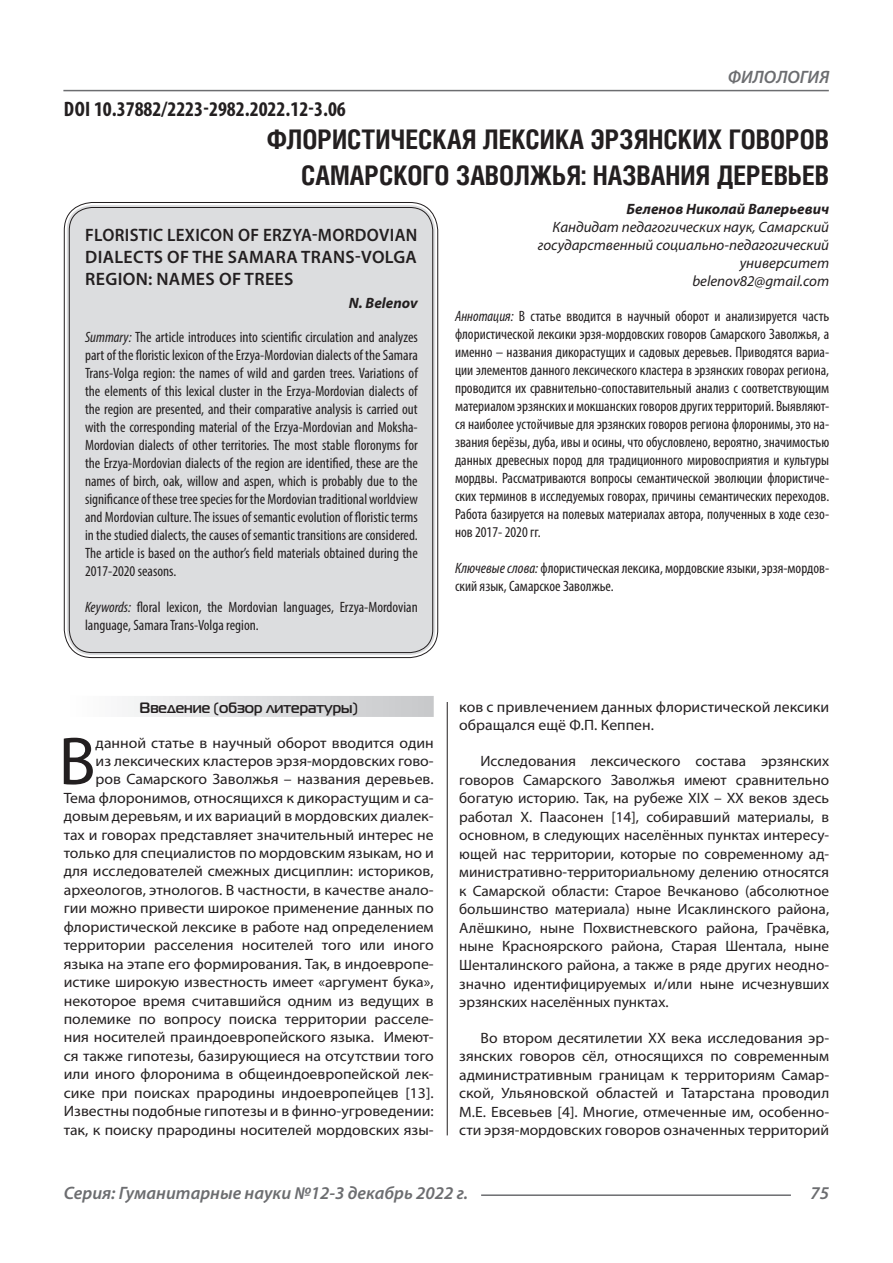
<style>
.page{position:relative;width:893px;height:1263px;background:#fff}
.page>*{position:absolute;margin:0;border:0;box-sizing:border-box;transform-origin:0 0}
.Статья_текст_первый{font:68.4px "Myriad Pro";color:#231f20}
.Статья_название{font:700 27px/36px "Helios Cond C";color:#231f20;text-align:right}
.ДОИ{font:700 condensed 21px "Myriad Pro";color:#231f20}
.Статья_название_англ{font:600 18px/21.6px "Myriad Pro";letter-spacing:.02em;color:#231f20;text-align:justify;scale:.95 1}
.t1{font:italic 600 18px "Myriad Pro";color:#6c6d70}
.Статья_текст_первый-2{font:15px/18.5px "Myriad Pro";color:#231f20;text-align:right;scale:1.05 1}
.Статья_аннотация_анг{font:condensed 15px/18px "Myriad Pro";color:#231f20;text-align:justify}
.Статья_аннотация_тек{font:condensed 15px/18px "Myriad Pro";color:#231f20;text-align:justify}
.Статья_текст{font:15px/18.6px "Myriad Pro";color:#231f20;text-align:justify}
.Статья_текст-2{font:15px/18.6px "Myriad Pro";color:#231f20;text-align:justify;scale:1.04 1}
.Статья_автор_инфо{font:italic 15px/18px "Myriad Pro";color:#231f20;text-align:right}
.Статья_подзаголовок{font:700 15px "Magistral C";color:#231f20}
.Статья_автор_фио_рус{font:italic 700 15px "Myriad Pro";color:#231f20}
.Статья_автор_англ{font:italic 700 15px "Myriad Pro";color:#231f20}
.s1{font-style:italic}
</style>
<div class="page">
<hr style="left:447px;top:128px;width:1px;height:1007px;background:#231f20">
<hr style="left:63px;top:90px;width:766px;height:1px;background:#6c6d70">
<hr style="left:481px;top:1194px;width:310px;height:2px;background:#6c6d70">
<div style="left:441px;top:126px;width:10px;height:576px;background:#fff"></div>
<div style="left:67px;top:205px;width:368px;height:450px;background:#dcdddf;border-radius:26px"></div>
<div style="left:64px;top:696px;width:370px;height:21px;background:linear-gradient(to right,#fefeff,#c6c8ca)"></div>
<p class="ДОИ" style="left:64px;top:96px;width:283px">DOI 10.37882/2223-2982.2022.12-3.06</p>
<p class="t1" style="left:728px;top:66px;width:103px">ФИЛОЛОГИЯ</p>
<p class="Статья_название" style="left:267px;top:121px;width:564px">ФЛОРИСТИЧЕСКАЯ ЛЕКСИКА ЭРЗЯНСКИХ ГОВОРОВ<br>САМАРСКОГО ЗАВОЛЖЬЯ: НАЗВАНИЯ ДЕРЕВЬЕВ</p>
<p class="Статья_автор_фио_рус" style="left:627px;top:199px;width:204px">Беленов Николай Валерьевич</p>
<p class="Статья_автор_инфо" style="left:538px;top:218px;width:293px">Кандидат педагогических наук, Самарский государственный социально-педагогический университет</p>
<p class="Статья_автор_инфо" style="left:692px;top:272px;width:138px">belenov82@gmail.com</p>
<p class="Статья_аннотация_тек" style="left:455px;top:306px;width:376px"><span class="s1">Аннотация:</span> В статье вводится в научный оборот и анализируется часть флористической лексики эрзя-мордовских говоров Самарского Заволжья, а именно – названия дикорастущих и садовых деревьев. Приводятся вариа&shy;ции элементов данного лексического кластера в эрзянских говорах региона, проводится их сравнительно-сопоставительный анализ с соответствующим материалом эрзянских и мокшанских говоров других территорий. Выявляют&shy;ся наиболее устойчивые для эрзянских говоров региона флоронимы, это на&shy;звания берёзы, дуба, ивы и осины, что обусловлено, вероятно, значимостью данных древесных пород для традиционного мировосприятия и культуры мордвы. Рассматриваются вопросы семантической эволюции флористиче&shy;ских терминов в исследуемых говорах, причины семантических переходов.<br>Работа базируется на полевых материалах автора, полученных в ходе сезо&shy;нов 2017- 2020 гг.</p>
<p class="Статья_аннотация_тек" style="left:455px;top:558px;width:376px"><span class="s1">Ключевые слова:</span> флористическая лексика, мордовские языки, эрзя-мордов&shy;ский язык, Самарское Заволжье.</p>
<p class="Статья_название_англ" style="left:85px;top:224px;width:351px">FLORISTIC LEXICON OF ERZYA-MORDOVIAN DIALECTS OF THE SAMARA TRANS-VOLGA REGION: NAMES OF TREES</p>
<p class="Статья_автор_англ" style="left:349px;top:293px;width:70px">N. Belenov</p>
<p class="Статья_аннотация_анг" style="left:85px;top:328px;width:334px"><span class="s1">Summary:</span> The article introduces into scientific circulation and analyzes part of the floristic lexicon of the Erzya-Mordovian dialects of the Samara Trans-Volga region: the names of wild and garden trees. Variations of the elements of this lexical cluster in the Erzya-Mordovian dialects of the region are presented, and their comparative analysis is carried out with the corresponding material of the Erzya-Mordovian and Moksha-Mordovian dialects of other territories. The most stable floronyms for the Erzya-Mordovian dialects of the region are identified, these are the names of birch, oak, willow and aspen, which is probably due to the significance of these tree species for the Mordovian traditional worldview and Mordovian culture. The issues of semantic evolution of floristic terms in the studied dialects, the causes of semantic transitions are considered.<br>The article is based on the author’s field materials obtained during the 2017-2020 seasons.</p>
<p class="Статья_аннотация_анг" style="left:85px;top:598px;width:334px"><span class="s1">Keywords:</span> floral lexicon, the Mordovian languages, Erzya-Mordovian language, Samara Trans-Volga region.</p>
<p class="Статья_подзаголовок" style="left:140px;top:698px;width:220px">Введение (обзор литературы)</p>
<p class="Статья_текст_первый-2" style="left:64px;top:734px;width:354px">данной статье в научный оборот вводится один<br>из лексических кластеров эрзя-мордовских гово-<br>ров Самарского Заволжья – названия деревьев.<br>Тема флоронимов, относящихся к дикорастущим и са&shy;довым деревьям, и их вариаций в мордовских диалек&shy;тах и говорах представляет значительный интерес не только для специалистов по мордовским языкам, но и для исследователей смежных дисциплин: историков, археологов, этнологов. В частности, в качестве анало&shy;гии можно привести широкое применение данных по флористической лексике в работе над определением территории расселения носителей того или иного языка на этапе его формирования. Так, в индоевропе&shy;истике широкую известность имеет «аргумент бука», некоторое время считавшийся одним из ведущих в полемике по вопросу поиска территории расселе&shy;ния носителей праиндоевропейского языка. Имеют&shy;ся также гипотезы, базирующиеся на отсутствии того или иного флоронима в общеиндоевропейской лек&shy;сике при поисках прародины индоевропейцев [13].<br>Известны подобные гипотезы и в финно-угроведении: так, к поиску прародины носителей мордовских язы-</p>
<p class="Статья_текст_первый" style="left:59px;top:719px;width:39px">В</p>
<p class="Статья_текст_первый-2" style="left:459px;top:697px;width:354px;text-align:left">ков с привлечением данных флористической лексики обращался ещё Ф.П. Кеппен.</p>
<p class="Статья_текст" style="left:459px;top:751px;width:371px;text-indent:21px">Исследования лексического состава эрзянских говоров Самарского Заволжья имеют сравнительно богатую историю. Так, на рубеже XIX – XX веков здесь работал Х. Паасонен [14], собиравший материалы, в основном, в следующих населённых пунктах интересу&shy;ющей нас территории, которые по современному ад&shy;министративно-территориальному делению относятся к Самарской области: Старое Вечканово (абсолютное большинство материала) ныне Исаклинского района, Алёшкино, ныне Похвистневского района, Грачёвка, ныне Красноярского района, Старая Шентала, ныне Шенталинского района, а также в ряде других неодно&shy;значно идентифицируемых и/или ныне исчезнувших эрзянских населённых пунктах.</p>
<p class="Статья_текст-2" style="left:459px;top:1028px;width:357px;text-indent:21px">Во втором десятилетии ХХ века исследования эр&shy;зянских говоров сёл, относящихся по современным административным границам к территориям Самар&shy;ской, Ульяновской областей и Татарстана проводил М.Е. Евсевьев [4]. Многие, отмеченные им, особенно&shy;сти эрзя-мордовских говоров означенных территорий</p>
<p class="t1" style="left:64px;top:1182px;width:406px">Серия: Гуманитарные науки №12-3 декабрь 2022 г.</p>
<p class="t1" style="left:810px;top:1182px;width:20px">75</p>
</div>
